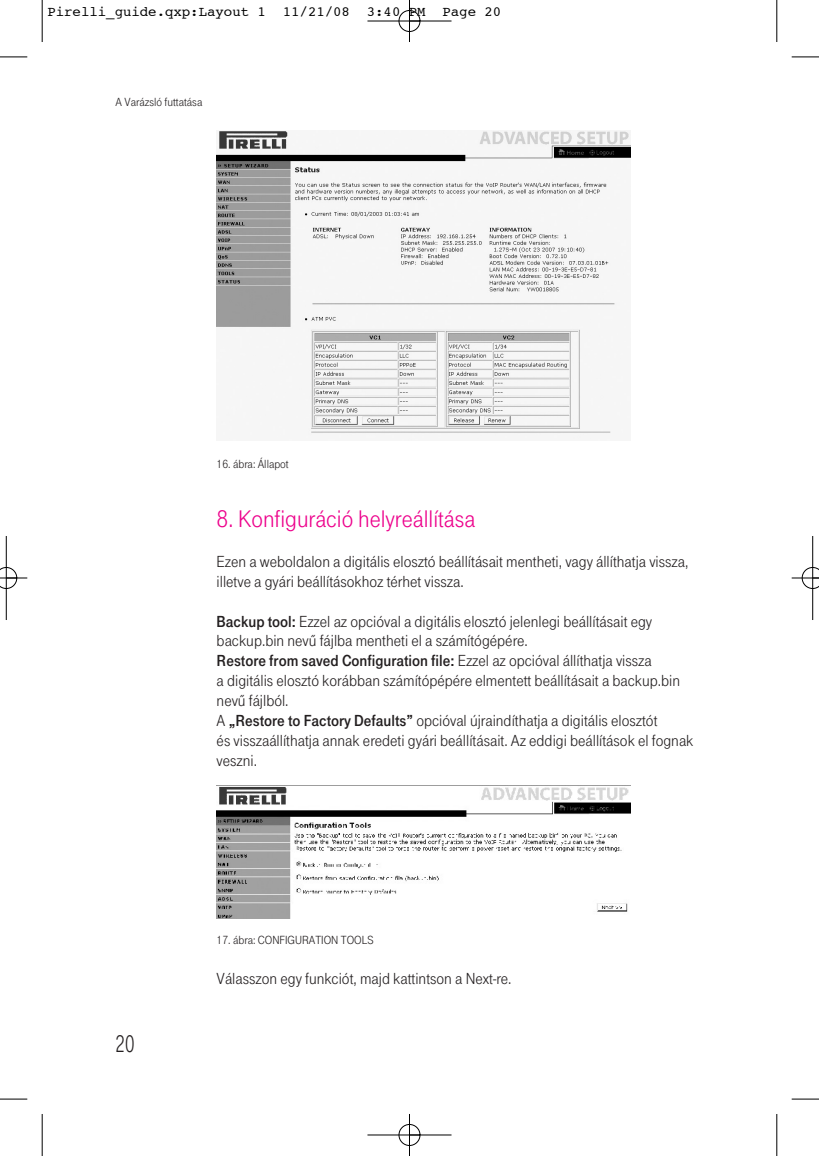
<style>
.page{position:relative;width:819px;height:1156px;background:#fff}
.page>*{position:absolute;margin:0;border:0;box-sizing:border-box;transform-origin:0 0}
.t1{font:24.85px "Tele Grotesk H Norm";color:#ed028c}
.t2{font:24.85px "Tele Grotesk H Norm";color:#231f20;scale:.8 1}
.t3{font:16.62px/19.8px "Tele Grotesk H Norm";color:#231f20}
.t4{font:16.62px "Tele Grotesk H Fett";color:#231f20}
.t5{font:14px "Courier";color:#000}
.t6{font:12.25px "Tele Grotesk H Norm";color:#231f20}
.s1{font-family:"Tele Grotesk H Fett"}
.s2{font-family:"Tele Grotesk H Norm"}
</style>
<div class="page">
<img style="left:217px;top:130px;width:413px;height:305px">
<img style="left:217px;top:785px;width:413px;height:134px">
<hr style="left:42px;top:0;width:1px;height:42px;background:#000">
<svg style="left:0;top:56px;width:27px;height:2px"></svg>
<hr style="left:776px;top:0;width:1px;height:42px;background:#000">
<svg style="left:791px;top:56px;width:28px;height:2px"></svg>
<hr style="left:42px;top:1113px;width:1px;height:42px;background:#000">
<svg style="left:0;top:1098px;width:27px;height:1px"></svg>
<hr style="left:776px;top:1113px;width:1px;height:42px;background:#000">
<svg style="left:791px;top:1098px;width:28px;height:1px"></svg>
<div style="left:398px;top:10px;width:22px;height:22px;border:1px solid #fff;border-radius:50%"></div>
<div style="left:398px;top:1124px;width:22px;height:21px;border:1px solid #fff;border-radius:50%"></div>
<hr style="left:367px;top:21px;width:84px;height:1px;background:#000">
<hr style="left:367px;top:1134px;width:84px;height:1px;background:#000">
<hr style="left:6px;top:536px;width:1px;height:84px;background:#000">
<hr style="left:812px;top:536px;width:1px;height:84px;background:#000">
<hr style="left:409px;top:0;width:1px;height:42px;background:#000">
<hr style="left:409px;top:1113px;width:1px;height:42px;background:#000">
<div style="left:399px;top:10px;width:21px;height:22px;border:1px solid #000;border-radius:50%"></div>
<div style="left:399px;top:1124px;width:21px;height:21px;border:1px solid #000;border-radius:50%"></div>
<svg style="left:0;top:567px;width:27px;height:22px"></svg>
<svg style="left:791px;top:567px;width:28px;height:22px"></svg>
<p class="t5" style="left:47px;top:5px;width:455px">Pirelli_guide.qxp:Layout 1 11/21/08 3:40 PM Page 20</p>
<p class="t6" style="left:116px;top:97px;width:88px">A Varázsló futtatása</p>
<h1 class="t2" style="left:116px;top:1035px;width:25px">20</h1>
<p class="t6" style="left:217px;top:459px;width:74px">16. ábra: Állapot</p>
<h1 class="t1" style="left:217px;top:511px;width:260px">8. Konfiguráció helyreállítása</h1>
<p class="t3" style="left:217px;top:553px;width:473px">Ezen a weboldalon a digitális elosztó beállításait mentheti, vagy állíthatja vissza, illetve a gyári beállításokhoz térhet vissza.</p>
<p class="t3" style="left:217px;top:612px;width:437px"><span class="s1">Backup tool:</span> Ezzel az opcióval a digitális elosztó jelenlegi beállításait egy backup.bin nevû fájlba mentheti el a számítógépére.</p>
<p class="t4" style="left:217px;top:655px;width:436px">Restore from saved Configuration file: <span class="s2">Ezzel az opcióval állíthatja vissza</span></p>
<p class="t3" style="left:217px;top:672px;width:478px">a digitális elosztó korábban számítópépére elmentett beállításait a backup.bin nevû fájlból.<br>A <span class="s1">„Restore to Factory Defaults”</span> opcióval újraindíthatja a digitális elosztót<br>és visszaállíthatja annak eredeti gyári beállításait. Az eddigi beállítások el fognak veszni.</p>
<p class="t6" style="left:217px;top:936px;width:158px">17. ábra: CONFIGURATION TOOLS</p>
<p class="t3" style="left:217px;top:970px;width:296px">Válasszon egy funkciót, majd kattintson a Next-re.</p>
</div>
